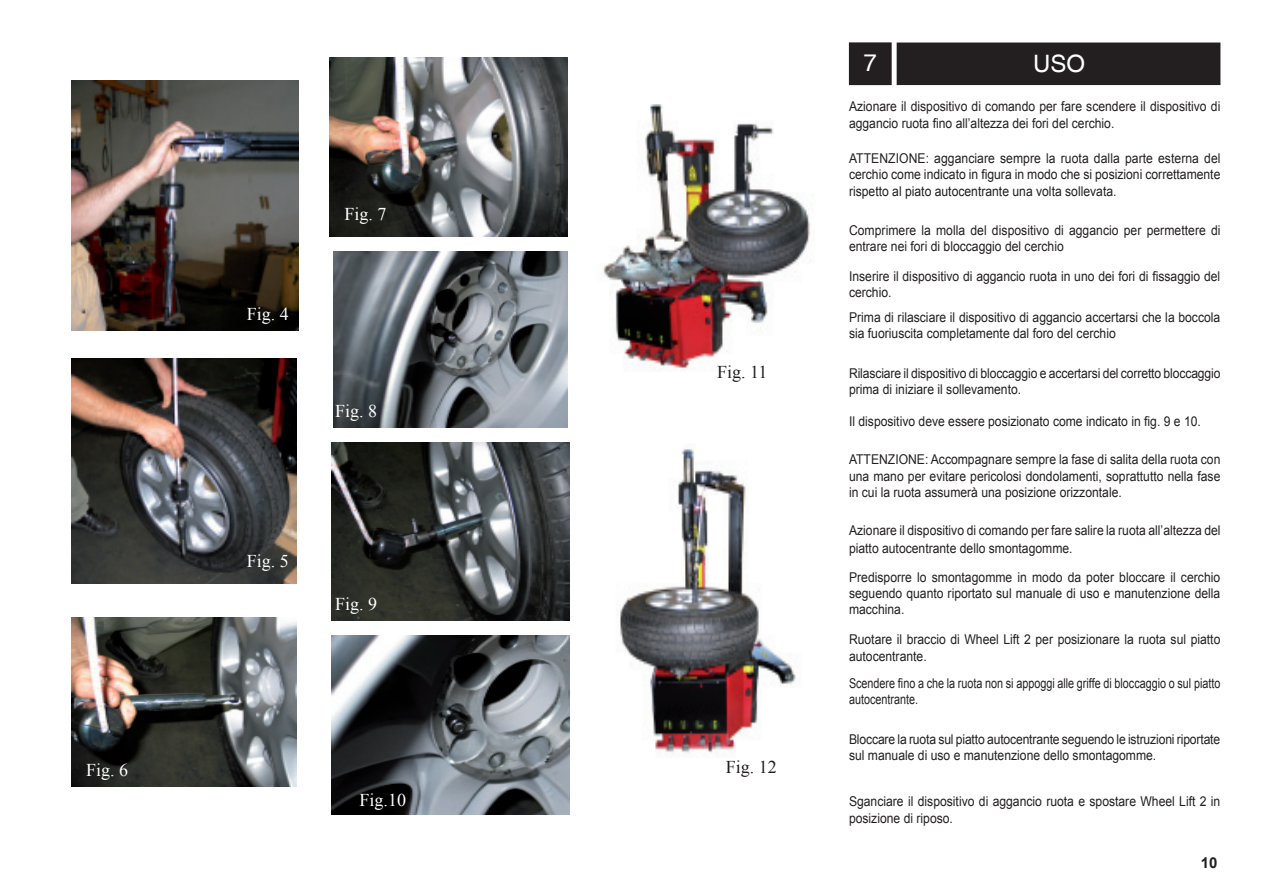
<style>
.page{position:relative;width:1263px;height:893px;background:#fff}
.page>*{position:absolute;margin:0;border:0;box-sizing:border-box;transform-origin:0 0}
.t1{font:24px "Helvetica";color:#fff}
.t2{font:18px "Times New Roman";color:#fff}
.t3{font:18px "Times New Roman";color:#231f20}
.t4{font:700 15px "Arial";color:#231f20}
.t5{font:13.5px/16.2px "Arial";color:#231f20;scale:.9 1}
.t6{font:13.5px/16.2px "Arial";color:#231f20;scale:.8 1}
</style>
<div class="page">
<div style="left:897px;top:43px;width:323px;height:41px;background:#231f20"></div>
<div style="left:897px;top:43px;width:323px;height:42px;border:2px solid #231f20"></div>
<div style="left:849px;top:43px;width:42px;height:42px;background:#231f20"></div>
<img style="left:71px;top:80px;width:228px;height:251px">
<img style="left:71px;top:358px;width:225px;height:226px">
<img style="left:71px;top:618px;width:225px;height:169px">
<img style="left:330px;top:57px;width:238px;height:179px">
<img style="left:334px;top:252px;width:234px;height:175px">
<img style="left:332px;top:636px;width:238px;height:178px">
<img style="left:332px;top:442px;width:238px;height:179px">
<img style="left:620px;top:447px;width:176px;height:308px">
<img style="left:603px;top:104px;width:208px;height:267px">
<h2 class="t2" style="left:86px;top:758px;width:44px">Fig. 6</h2>
<h2 class="t2" style="left:247px;top:301px;width:44px">Fig. 4</h2>
<h2 class="t2" style="left:344px;top:202px;width:44px">Fig. 7</h2>
<h2 class="t2" style="left:335px;top:399px;width:44px">Fig. 8</h2>
<h2 class="t2" style="left:247px;top:549px;width:44px">Fig. 5</h2>
<h2 class="t2" style="left:335px;top:592px;width:44px">Fig. 9</h2>
<h2 class="t2" style="left:360px;top:787px;width:48px">Fig.10</h2>
<h2 class="t3" style="left:717px;top:360px;width:52px">Fig. 11</h2>
<h2 class="t3" style="left:726px;top:755px;width:53px">Fig. 12</h2>
<h1 class="t1" style="left:863px;top:48px;width:15px">7</h1>
<h1 class="t1" style="left:1033px;top:49px;width:54px">USO</h1>
<p class="t5" style="left:849px;top:99px;width:414px">Azionare il dispositivo di comando per fare scendere il dispositivo di aggancio ruota fino all’altezza dei fori del cerchio.</p>
<p class="t5" style="left:849px;top:151px;width:414px;text-align:justify">ATTENZIONE: agganciare sempre la ruota dalla parte esterna del cerchio come indicato in figura in modo che si posizioni correttamente rispetto al piato autocentrante una volta sollevata.</p>
<p class="t5" style="left:849px;top:222px;width:414px">Comprimere la molla del dispositivo di aggancio per permettere di entrare nei fori di bloccaggio del cerchio</p>
<p class="t5" style="left:849px;top:268px;width:414px">Inserire il dispositivo di aggancio ruota in uno dei fori di fissaggio del cerchio.</p>
<p class="t5" style="left:849px;top:309px;width:414px">Prima di rilasciare il dispositivo di aggancio accertarsi che la boccola sia fuoriuscita completamente dal foro del cerchio</p>
<p class="t5" style="left:849px;top:365px;width:414px">Rilasciare il dispositivo di bloccaggio e accertarsi del corretto bloccaggio prima di iniziare il sollevamento.</p>
<p class="t5" style="left:849px;top:414px;width:392px">Il dispositivo deve essere posizionato come indicato in fig. 9 e 10.</p>
<p class="t5" style="left:849px;top:452px;width:414px;text-align:justify">ATTENZIONE: Accompagnare sempre la fase di salita della ruota con una mano per evitare pericolosi dondolamenti, soprattutto nella fase in cui la ruota assumerà una posizione orizzontale.</p>
<p class="t5" style="left:849px;top:521px;width:414px;line-height:18px">Azionare il dispositivo di comando per fare salire la ruota all’altezza del piatto autocentrante dello smontagomme.</p>
<p class="t5" style="left:849px;top:569px;width:414px;text-align:justify">Predisporre lo smontagomme in modo da poter bloccare il cerchio seguendo quanto riportato sul manuale di uso e manutenzione della macchina.</p>
<p class="t5" style="left:849px;top:632px;width:414px">Ruotare il braccio di Wheel Lift 2 per posizionare la ruota sul piatto autocentrante.</p>
<p class="t6" style="left:849px;top:675px;width:466px">Scendere fino a che la ruota non si appoggi alle griffe di bloccaggio o sul piatto autocentrante.</p>
<p class="t5" style="left:849px;top:731px;width:414px">Bloccare la ruota sul piatto autocentrante seguendo le istruzioni riportate sul manuale di uso e manutenzione dello smontagomme.</p>
<p class="t5" style="left:849px;top:794px;width:414px">Sganciare il dispositivo di aggancio ruota e spostare Wheel Lift 2 in posizione di riposo.</p>
<p class="t4" style="left:1201px;top:853px;width:18px">10</p>
</div>
